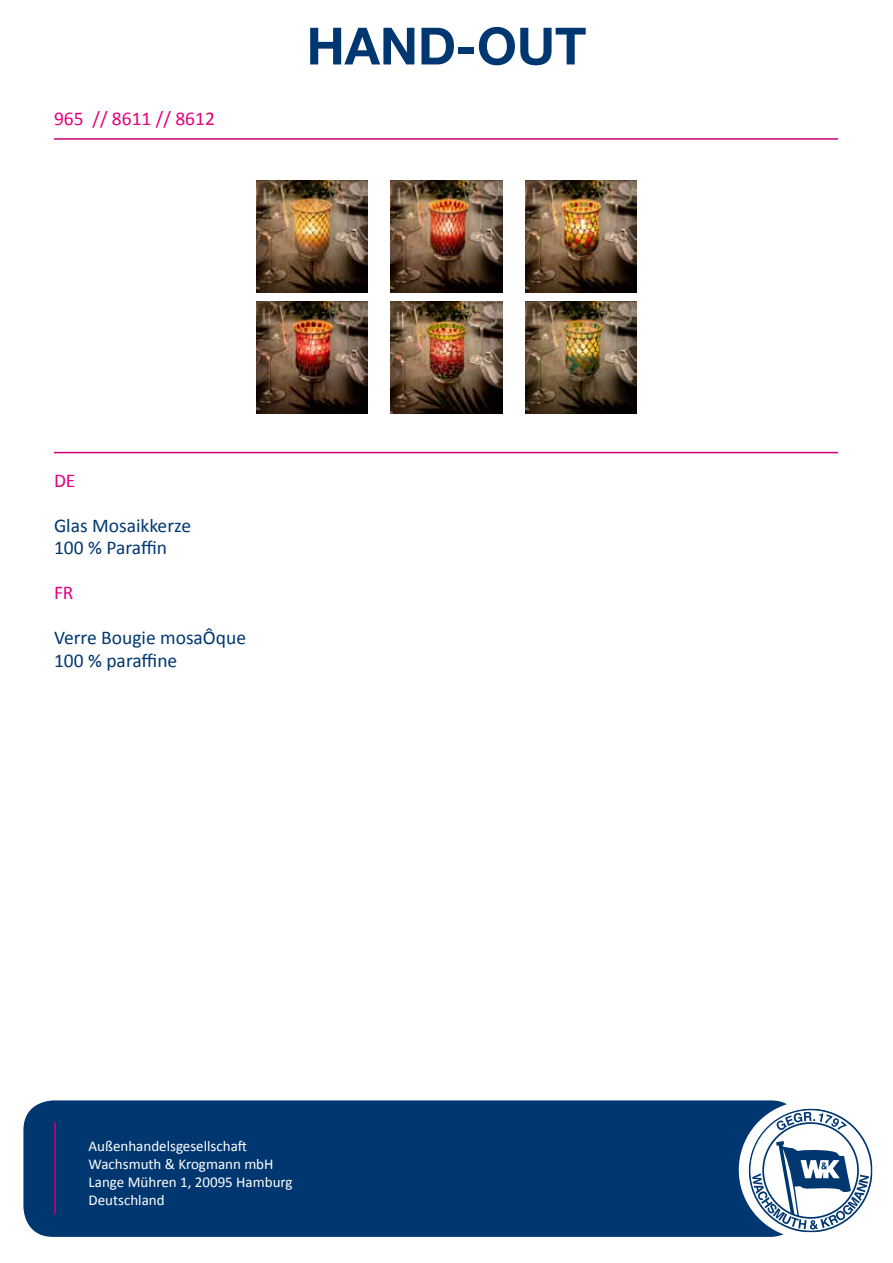
<style>
.page{position:relative;width:893px;height:1263px;background:#fff}
.page>*{position:absolute;margin:0;border:0;box-sizing:border-box;transform-origin:0 0}
.t1{font:700 51.3px "Helvetica Neue LT Std";color:#003770}
.t2{font:19.5px/22.5px "Calibri";color:#003770}
.t3{font:19.5px "Calibri";color:#e6007d}
.t4{font:15px/18px "Calibri";color:#fff}
</style>
<div class="page">
<div style="left:23px;top:1100px;width:764px;height:137px;background:#003770"></div>
<hr style="left:54px;top:138px;width:784px;height:2px;background:#cf0076">
<hr style="left:54px;top:452px;width:784px;height:1px;background:#cf0076">
<hr style="left:54px;top:1123px;width:2px;height:91px;background:#cf0076">
<svg style="left:749px;top:1108px;width:123px;height:124px"></svg>
<img style="left:525px;top:181px;width:112px;height:112px">
<img style="left:525px;top:302px;width:112px;height:112px">
<img style="left:391px;top:181px;width:111px;height:112px">
<img style="left:391px;top:302px;width:111px;height:112px">
<img style="left:256px;top:181px;width:112px;height:112px">
<img style="left:256px;top:302px;width:112px;height:112px">
<h2 class="t3" style="left:54px;top:105px;width:162px">965 // 8611 // 8612</h2>
<h1 class="t1" style="left:307px;top:14px;width:281px">HAND-OUT</h1>
<h2 class="t3" style="left:54px;top:466px;width:23px">DE</h2>
<h2 class="t2" style="left:54px;top:513px;width:139px">Glas Mosaikkerze<br>100 % Paraffin</h2>
<h2 class="t3" style="left:54px;top:579px;width:21px">FR</h2>
<h2 class="t2" style="left:54px;top:626px;width:194px">Verre Bougie mosaÔque<br>100 % paraffine</h2>
<p class="t4" style="left:89px;top:1137px;width:206px">Außenhandelsgesellschaft<br>Wachsmuth &amp; Krogmann mbH<br>Lange Mühren 1, 20095 Hamburg<br>Deutschland</p>
</div>
